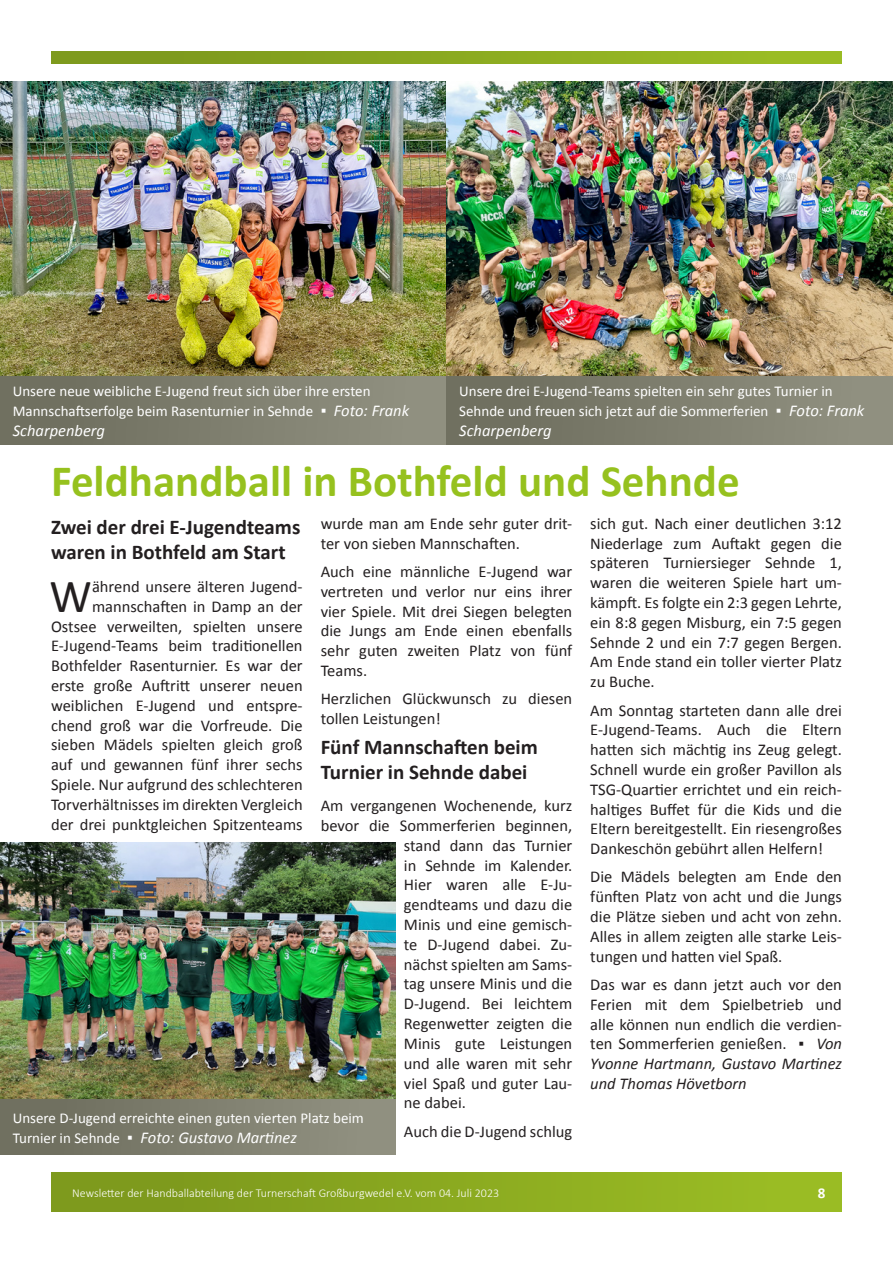
<style>
.page{position:relative;width:893px;height:1263px;background:#fff}
.page>*{position:absolute;margin:0;border:0;box-sizing:border-box;transform-origin:0 0}
.Standard_Text{font:47.7px "Calibri";color:#231f20}
.Überschrift_1_-_grün{font:700 45px "Calibri";color:#96c11e}
.Überschrift_3_-_schw{font:700 21px/25.2px "Calibri";color:#231f20}
.Standard_Text-2{font:16.5px/19.8px "Calibri";color:#231f20;text-align:justify}
.Überschrift_4_-_weiß{font:italic 16.5px "Calibri";color:#fff}
.Überschrift_4_-_weiß-2{font:15px/19.8px "Calibri";color:#fff}
.t1{font:700 15px "Calibri";color:#fff}
.t2{font:300 12px "Calibri";color:#fff}
.s1{font-size:16.5px}
.s2{font-style:italic;font-size:16.5px}
.s3{font-style:italic}
.s4{font-style:normal;font-size:15px}
.s5{font-style:normal}
</style>
<div class="page">
<svg style="left:51px;top:51px;width:791px;height:13px;background:#8aa920"></svg>
<div style="left:51px;top:1172px;width:791px;height:40px;background:linear-gradient(to right,#7a951c,#9cbe24)"></div>
<img style="left:0;top:842px;width:395px;height:257px">
<div style="left:0;top:1099px;width:395px;height:55px;background:linear-gradient(to right,#6c6c5c,#929282)"></div>
<img style="left:0;top:82px;width:893px;height:295px">
<div style="left:0;top:377px;width:446px;height:67px;background:linear-gradient(to right,#6c6c5c,#929282)"></div>
<div style="left:446px;top:377px;width:447px;height:67px;background:linear-gradient(to right,#6c6c5c,#929282)"></div>
<p class="Überschrift_4_-_weiß-2" style="left:13px;top:381px;width:398px">Unsere neue weibliche E-Jugend freut sich über ihre ersten<br>Mannschaftserfolge beim Rasenturnier in Sehnde <span class="s1">▪</span> <span class="s2">Foto: Frank</span></p>
<p class="Überschrift_4_-_weiß" style="left:13px;top:419px;width:94px">Scharpenberg</p>
<p class="Überschrift_4_-_weiß-2" style="left:459px;top:381px;width:407px">Unsere drei E-Jugend-Teams spielten ein sehr gutes Turnier in<br>Sehnde und freuen sich jetzt auf die Sommerferien <span class="s1">▪</span> <span class="s2">Foto: Frank</span></p>
<p class="Überschrift_4_-_weiß" style="left:459px;top:419px;width:94px">Scharpenberg</p>
<p class="Überschrift_1_-_grün" style="left:51px;top:449px;width:690px">Feldhandball in Bothfeld und Sehnde</p>
<p class="Überschrift_3_-_schw" style="left:51px;top:514px;width:251px">Zwei der drei E-Jugendteams waren in Bothfeld am Start</p>
<p class="Standard_Text" style="left:50px;top:563px;width:44px">W</p>
<p class="Standard_Text-2" style="left:590px;top:513px;width:253px">sich gut. Nach einer deutlichen 3:12<br>Niederlage zum Auftakt gegen die späteren Turniersieger Sehnde 1, waren die weiteren Spiele hart um&shy;kämpft. Es folgte ein 2:3 gegen Lehrte, ein 8:8 gegen Misburg, ein 7:5 gegen Sehnde 2 und ein 7:7 gegen Bergen.<br>Am Ende stand ein toller vierter Platz zu Buche.</p>
<p class="Standard_Text-2" style="left:590px;top:700px;width:253px">Am Sonntag starteten dann alle drei E-Jugend-Teams. Auch die Eltern hatten sich mächtig ins Zeug gelegt.<br>Schnell wurde ein großer Pavillon als TSG-Quartier errichtet und ein reich&shy;haltiges Buffet für die Kids und die Eltern bereitgestellt. Ein riesengroßes Dankeschön gebührt allen Helfern!</p>
<p class="Standard_Text-2" style="left:590px;top:867px;width:253px">Die Mädels belegten am Ende den fünften Platz von acht und die Jungs die Plätze sieben und acht von zehn.<br>Alles in allem zeigten alle starke Leis&shy;tungen und hatten viel Spaß.</p>
<p class="Standard_Text-2" style="left:590px;top:974px;width:253px">Das war es dann jetzt auch vor den Ferien mit dem Spielbetrieb und alle können nun endlich die verdien&shy;ten Sommerferien genießen. ▪ <span class="s3">Von Yvonne Hartmann, Gustavo Martinez und Thomas Hövetborn</span></p>
<p class="Standard_Text-2" style="left:321px;top:513px;width:253px">wurde man am Ende sehr guter drit&shy;ter von sieben Mannschaften.</p>
<p class="Standard_Text-2" style="left:321px;top:561px;width:253px">Auch eine männliche E-Jugend war vertreten und verlor nur eins ihrer vier Spiele. Mit drei Siegen belegten die Jungs am Ende einen ebenfalls sehr guten zweiten Platz von fünf Teams.</p>
<p class="Standard_Text-2" style="left:321px;top:688px;width:253px">Herzlichen Glückwunsch zu diesen tollen Leistungen!</p>
<p class="Überschrift_3_-_schw" style="left:321px;top:733px;width:219px">Fünf Mannschaften beim<br>Turnier in Sehnde dabei</p>
<p class="Standard_Text-2" style="left:321px;top:795px;width:253px">Am vergangenen Wochenende, kurz</p>
<p class="Standard_Text-2" style="left:321px;top:815px;width:253px">bevor die Sommerferien beginnen,</p>
<p class="Standard_Text-2" style="left:404px;top:835px;width:170px">stand dann das Turnier</p>
<p class="Standard_Text-2" style="left:404px;top:855px;width:170px">in Sehnde im Kalender.</p>
<p class="Standard_Text-2" style="left:404px;top:875px;width:170px">Hier waren alle E-Ju-</p>
<p class="Standard_Text-2" style="left:404px;top:894px;width:170px">gendteams und dazu die</p>
<p class="Standard_Text-2" style="left:404px;top:914px;width:170px">Minis und eine gemisch-</p>
<p class="Standard_Text-2" style="left:404px;top:934px;width:170px">te D-Jugend dabei. Zu-</p>
<p class="Standard_Text-2" style="left:404px;top:954px;width:170px">nächst spielten am Sams-</p>
<p class="Standard_Text-2" style="left:404px;top:974px;width:170px">tag unsere Minis und die</p>
<p class="Standard_Text-2" style="left:404px;top:993px;width:170px">D-Jugend. Bei leichtem</p>
<p class="Standard_Text-2" style="left:404px;top:1013px;width:170px">Regenwetter zeigten die</p>
<p class="Standard_Text-2" style="left:404px;top:1033px;width:170px">Minis gute Leistungen</p>
<p class="Standard_Text-2" style="left:404px;top:1053px;width:170px">und alle waren mit sehr</p>
<p class="Standard_Text-2" style="left:404px;top:1073px;width:170px">viel Spaß und guter Lau-</p>
<p class="Standard_Text-2" style="left:404px;top:1092px;width:63px">ne dabei.</p>
<p class="Standard_Text-2" style="left:404px;top:1121px;width:170px">Auch die D-Jugend schlug</p>
<p class="Standard_Text-2" style="left:51px;top:576px;width:253px;text-align:right">ährend unsere älteren Jugend&shy;mannschaften in Damp an der Ostsee verweilten, spielten unsere E-Jugend-Teams beim traditionellen Bothfelder Rasenturnier. Es war der erste große Auftritt unserer neuen weiblichen E-Jugend und entspre&shy;chend groß war die Vorfreude. Die sieben Mädels spielten gleich groß auf und gewannen fünf ihrer sechs Spiele. Nur aufgrund des schlechteren Torverhältnisses im direkten Vergleich der drei punktgleichen Spitzenteams</p>
<p class="Überschrift_4_-_weiß-2" style="left:13px;top:1107px;width:353px">Unsere D-Jugend erreichte einen guten vierten Platz beim</p>
<p class="Überschrift_4_-_weiß" style="left:13px;top:1125px;width:286px"><span class="s4">Turnier in Sehnde</span> <span class="s5">▪</span> Foto: Gustavo Martinez</p>
<p class="t2" style="left:72px;top:1185px;width:428px">Newsletter der Handballabteilung der Turnerschaft Großburgwedel e.V. vom 04. Juli 2023</p>
<p class="t1" style="left:818px;top:1182px;width:9px">8</p>
</div>
